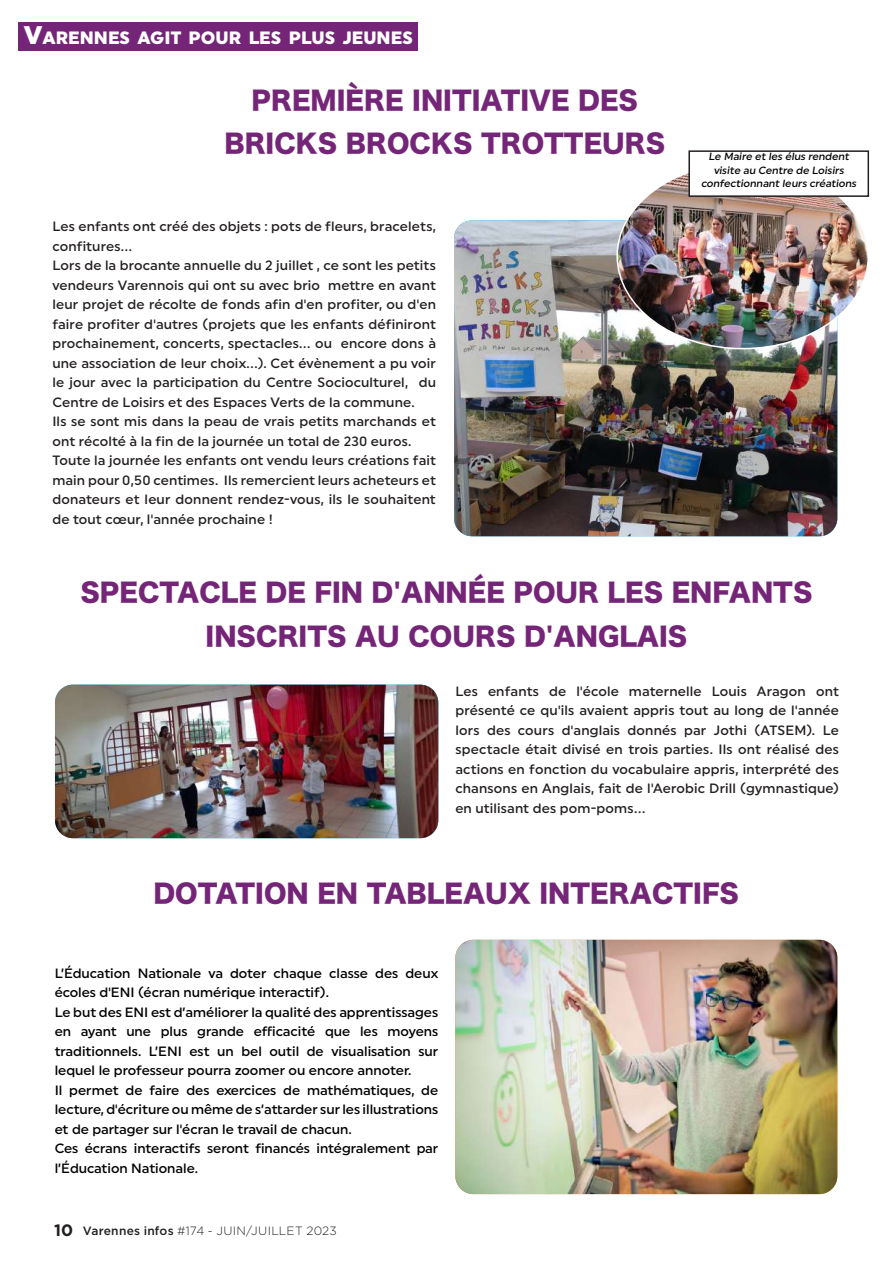
<style>
.page{position:relative;width:893px;height:1263px;background:#fff}
.page>*{position:absolute;margin:0;border:0;box-sizing:border-box;transform-origin:0 0}
.t1{font:25.5px/43.5px "Hira Kaku Std W8";color:#752578;text-align:center}
.t2{font:900 17.85px "Uniform";color:#fff}
.t3{font:500 13.5px/19.5px "Uniform";letter-spacing:.01em;color:#231f20}
.t4{font:500 13.5px/19.5px "Uniform";color:#000}
.t5{font:300 12px "Gotham";letter-spacing:.02em;color:#231f20}
.t6{font:500 10.5px/13.5px "Uniform";color:#000;text-align:center}
.s1{font-size:25.5px}
.s2{font-weight:700;font-size:16.5px}
.s3{font-weight:500}
</style>
<div class="page">
<div style="left:18px;top:22px;width:400px;height:29px;background:#752578"></div>
<img style="left:454px;top:220px;width:383px;height:316px">
<img style="left:55px;top:685px;width:383px;height:153px">
<img style="left:617px;top:173px;width:249px;height:176px">
<img style="left:455px;top:940px;width:382px;height:254px">
<div style="left:689px;top:151px;width:179px;height:45px;background:#fff"></div>
<div style="left:688px;top:150px;width:181px;height:47px;border:2px solid #231f20"></div>
<h2 class="t2" style="left:24px;top:27px;width:390px"><span class="s1">V</span>ARENNES AGIT POUR LES PLUS JEUNES</h2>
<h1 class="t1" style="left:224px;top:79px;width:442px">PREMIÈRE INITIATIVE DES<br>BRICKS BROCKS TROTTEURS</h1>
<p class="t3" style="left:52px;top:217px;width:385px">Les enfants ont créé des objets : pots de fleurs, bracelets, confitures...<br>Lors de la brocante annuelle du 2 juillet , ce sont les petits vendeurs Varennois qui ont su avec brio mettre en avant leur projet de récolte de fonds afin d'en profiter, ou d'en faire profiter d'autres (projets que les enfants définiront prochainement, concerts, spectacles... ou encore dons à une association de leur choix...). Cet évènement a pu voir le jour avec la participation du Centre Socioculturel, du Centre de Loisirs et des Espaces Verts de la commune.<br>Ils se sont mis dans la peau de vrais petits marchands et ont récolté à la fin de la journée un total de 230 euros.<br>Toute la journée les enfants ont vendu leurs créations fait main pour 0,50 centimes. Ils remercient leurs acheteurs et donateurs et leur donnent rendez-vous, ils le souhaitent de tout cœur, l'année prochaine !</p>
<p class="t6" style="left:701px;top:150px;width:159px">Le Maire et les élus rendent visite au Centre de Loisirs confectionnant leurs créations</p>
<h1 class="t1" style="left:80px;top:572px;width:733px">SPECTACLE DE FIN D'ANNÉE POUR LES ENFANTS<br>INSCRITS AU COURS D'ANGLAIS</h1>
<p class="t3" style="left:455px;top:681px;width:385px;text-align:justify">Les enfants de l'école maternelle Louis Aragon ont présenté ce qu'ils avaient appris tout au long de l'année lors des cours d'anglais donnés par Jothi (ATSEM). Le spectacle était divisé en trois parties. Ils ont réalisé des actions en fonction du vocabulaire appris, interprété des chansons en Anglais, fait de l'Aerobic Drill (gymnastique) en utilisant des pom-poms...</p>
<h1 class="t1" style="left:153px;top:872px;width:587px">DOTATION EN TABLEAUX INTERACTIFS</h1>
<p class="t4" style="left:55px;top:963px;width:385px">L’Éducation Nationale va doter chaque classe des deux écoles d'ENI (écran numérique interactif).<br>Le but des ENI est d’améliorer la qualité des apprentissages en ayant une plus grande efficacité que les moyens traditionnels. L’ENI est un bel outil de visualisation sur lequel le professeur pourra zoomer ou encore annoter.<br>Il permet de faire des exercices de mathématiques, de lecture, d'écriture ou même de s’attarder sur les illustrations et de partager sur l'écran le travail de chacun.<br>Ces écrans interactifs seront financés intégralement par l’Éducation Nationale.</p>
<p class="t5" style="left:54px;top:1223px;width:284px"><span class="s2">10</span> <span class="s3">Varennes infos</span> #174 - JUIN/JUILLET 2023</p>
</div>
